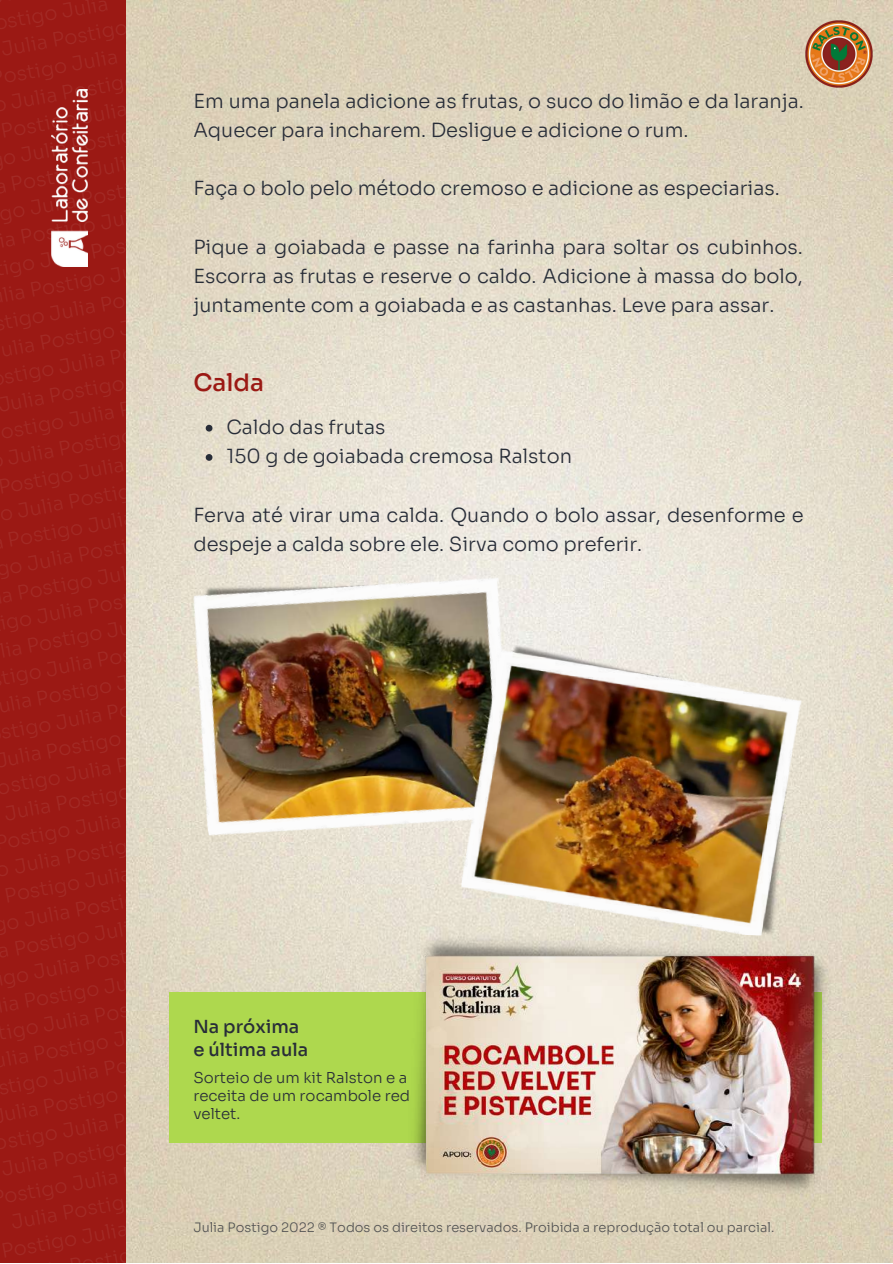
<style>
.page{position:relative;width:893px;height:1264px;background:#fff}
.page>*{position:absolute;margin:0;border:0;box-sizing:border-box;transform-origin:0 0}
.t1{font:500 24px "Sora";color:#9b1914}
.t2{font:300 19.5px/29.2px "Sora";color:#282d38}
.t3{font:500 18px/22.5px "Sora";color:#282d38}
.t4{font:300 15px/18px "Sora";color:#282d38}
.t5{font:300 13.05px "Sora";color:#545454}
</style>
<div class="page">
<div style="left:0;top:0;width:892px;height:1262px;background:#9b1914"></div>
<img style="left:126px;top:1px;width:766px;height:1261px">
<img style="left:51px;top:89px;width:36px;height:177px">
<img style="left:803px;top:19px;width:71px;height:71px">
<div style="left:169px;top:991px;width:652px;height:151px;background:#aed84e"></div>
<img style="left:162px;top:530px;width:380px;height:341px">
<img style="left:405px;top:928px;width:428px;height:272px">
<img style="left:460px;top:639px;width:343px;height:297px">
<svg style="left:206px;top:425px;width:6px;height:6px"></svg>
<svg style="left:206px;top:454px;width:6px;height:7px"></svg>
<p class="t2" style="left:193px;top:86px;width:612px">Em uma panela adicione as frutas, o suco do limão e da laranja.<br>Aquecer para incharem. Desligue e adicione o rum.</p>
<p class="t2" style="left:193px;top:174px;width:588px">Faça o bolo pelo método cremoso e adicione as especiarias.</p>
<p class="t2" style="left:193px;top:233px;width:611px;text-align:justify">Pique a goiabada e passe na farinha para soltar os cubinhos.<br>Escorra as frutas e reserve o caldo. Adicione à massa do bolo, juntamente com a goiabada e as castanhas. Leve para assar.</p>
<p class="t1" style="left:193px;top:367px;width:72px">Calda</p>
<p class="t2" style="left:226px;top:412px;width:347px">Caldo das frutas<br>150 g de goiabada cremosa Ralston</p>
<p class="t2" style="left:193px;top:500px;width:611px">Ferva até virar uma calda. Quando o bolo assar, desenforme e despeje a calda sobre ele. Sirva como preferir.</p>
<p class="t3" style="left:193px;top:1016px;width:116px">Na próxima e última aula</p>
<p class="t4" style="left:193px;top:1069px;width:218px">Sorteio de um kit Ralston e a receita de um rocambole red veltet.</p>
<p class="t5" style="left:193px;top:1219px;width:582px">Julia Postigo 2022 ® Todos os direitos reservados. Proibida a reprodução total ou parcial.</p>
</div>
